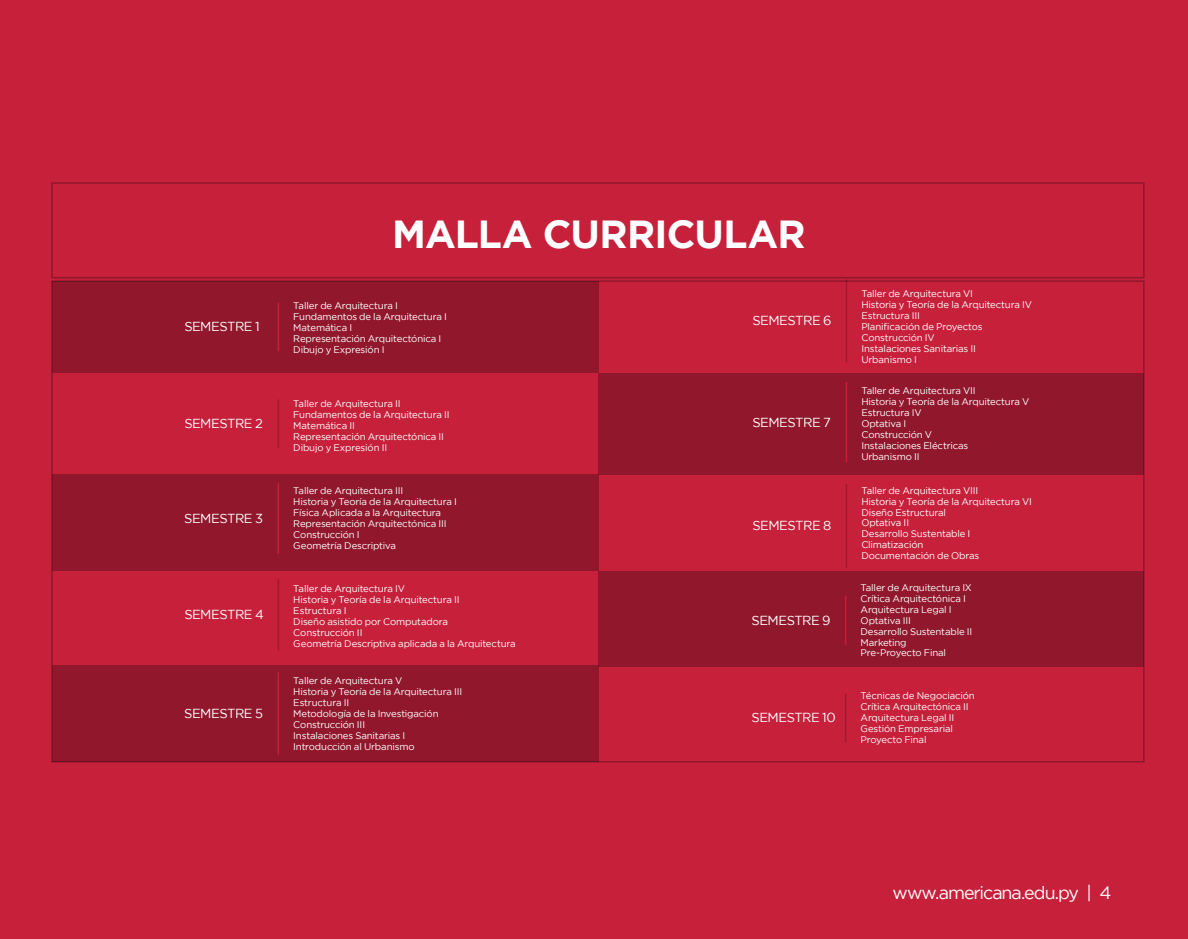
<style>
.page{position:relative;width:1188px;height:939px;background:#fff}
.page>*{position:absolute;margin:0;border:0;box-sizing:border-box;transform-origin:0 0}
.t1{font:700 39px "Gotham";letter-spacing:-.02em;color:#fff}
.t2{font:17.85px "Gotham";letter-spacing:-.06em;color:#fff}
.t3{font:13.05px "Gotham";letter-spacing:-.04em;color:#fff}
.t4{font:9.6px/10.9px "Gotham";letter-spacing:-.015em;color:#fff}
</style>
<div class="page">
<div style="left:0;top:0;width:1188px;height:938px;background:#c6203b"></div>
<div style="left:598px;top:372px;width:546px;height:102px;background:#91172c"></div>
<div style="left:598px;top:571px;width:546px;height:95px;background:#91172c"></div>
<div style="left:52px;top:665px;width:546px;height:96px;background:#91172c"></div>
<div style="left:52px;top:474px;width:546px;height:96px;background:#91172c"></div>
<div style="left:52px;top:281px;width:546px;height:91px;background:#91172c"></div>
<hr style="left:278px;top:302px;width:1px;height:49px;background:#c71f3a">
<hr style="left:278px;top:399px;width:1px;height:49px;background:#d1d3d4">
<hr style="left:278px;top:482px;width:1px;height:71px;background:#c71f3a">
<hr style="left:278px;top:578px;width:1px;height:72px;background:#d1d3d4">
<hr style="left:278px;top:672px;width:1px;height:82px;background:#c71f3a">
<hr style="left:846px;top:279px;width:1px;height:83px;background:#d1d3d4">
<hr style="left:846px;top:382px;width:1px;height:80px;background:#c71f3a">
<hr style="left:846px;top:483px;width:1px;height:84px;background:#d1d3d4">
<hr style="left:845px;top:693px;width:1px;height:49px;background:#d1d3d4">
<hr style="left:845px;top:595px;width:1px;height:49px;background:#c71f3a">
<h3 class="t3" style="left:184px;top:318px;width:77px">SEMESTRE 1</h3>
<h3 class="t3" style="left:184px;top:414px;width:80px">SEMESTRE 2</h3>
<h3 class="t3" style="left:184px;top:509px;width:80px">SEMESTRE 3</h3>
<h3 class="t3" style="left:184px;top:606px;width:81px">SEMESTRE 4</h3>
<h3 class="t3" style="left:184px;top:704px;width:80px">SEMESTRE 5</h3>
<h1 class="t1" style="left:392px;top:209px;width:415px">MALLA CURRICULAR</h1>
<p class="t4" style="left:293px;top:299px;width:155px">Taller de Arquitectura I<br>Fundamentos de la Arquitectura I<br>Matemática I<br>Representación Arquitectónica I<br>Dibujo y Expresión I</p>
<p class="t4" style="left:293px;top:398px;width:158px">Taller de Arquitectura II<br>Fundamentos de la Arquitectura II<br>Matemática II<br>Representación Arquitectónica II<br>Dibujo y Expresión II</p>
<p class="t4" style="left:293px;top:485px;width:165px">Taller de Arquitectura III<br>Historia y Teoría de la Arquitectura I<br>Física Aplicada a la Arquitectura<br>Representación Arquitectónica III<br>Construcción I<br>Geometría Descriptiva</p>
<p class="t4" style="left:293px;top:582px;width:224px">Taller de Arquitectura IV<br>Historia y Teoría de la Arquitectura II<br>Estructura I<br>Diseño asistido por Computadora<br>Construcción II<br>Geometría Descriptiva aplicada a la Arquitectura</p>
<p class="t4" style="left:293px;top:675px;width:170px">Taller de Arquitectura V<br>Historia y Teoría de la Arquitectura III<br>Estructura II<br>Metodología de la Investigación<br>Construcción III<br>Instalaciones Sanitarias I<br>Introducción al Urbanismo</p>
<h3 class="t3" style="left:752px;top:312px;width:81px">SEMESTRE 6</h3>
<h3 class="t3" style="left:752px;top:413px;width:80px">SEMESTRE 7</h3>
<h3 class="t3" style="left:752px;top:517px;width:80px">SEMESTRE 8</h3>
<h3 class="t3" style="left:752px;top:611px;width:81px">SEMESTRE 9</h3>
<h3 class="t3" style="left:752px;top:708px;width:86px">SEMESTRE 10</h3>
<p class="t4" style="left:861px;top:288px;width:172px">Taller de Arquitectura VI<br>Historia y Teoría de la Arquitectura IV<br>Estructura III<br>Planificación de Proyectos<br>Construcción IV<br>Instalaciones Sanitarias II<br>Urbanismo I</p>
<p class="t4" style="left:861px;top:385px;width:169px">Taller de Arquitectura VII<br>Historia y Teoría de la Arquitectura V<br>Estructura IV<br>Optativa I<br>Construcción V<br>Instalaciones Eléctricas<br>Urbanismo II</p>
<p class="t4" style="left:861px;top:484px;width:172px">Taller de Arquitectura VIII<br>Historia y Teoría de la Arquitectura VI<br>Diseño Estructural<br>Optativa II<br>Desarrollo Sustentable I<br>Climatización<br>Documentación de Obras</p>
<p class="t4" style="left:861px;top:581px;width:113px">Taller de Arquitectura IX<br>Crítica Arquitectónica I<br>Arquitectura Legal I<br>Optativa III<br>Desarrollo Sustentable II<br>Marketing<br>Pre-Proyecto Final</p>
<p class="t4" style="left:861px;top:689px;width:116px">Técnicas de Negociación<br>Crítica Arquitectónica II<br>Arquitectura Legal II<br>Gestión Empresarial<br>Proyecto Final</p>
<h2 class="t2" style="left:893px;top:881px;width:220px">www.americana.edu.py | 4</h2>
</div>
